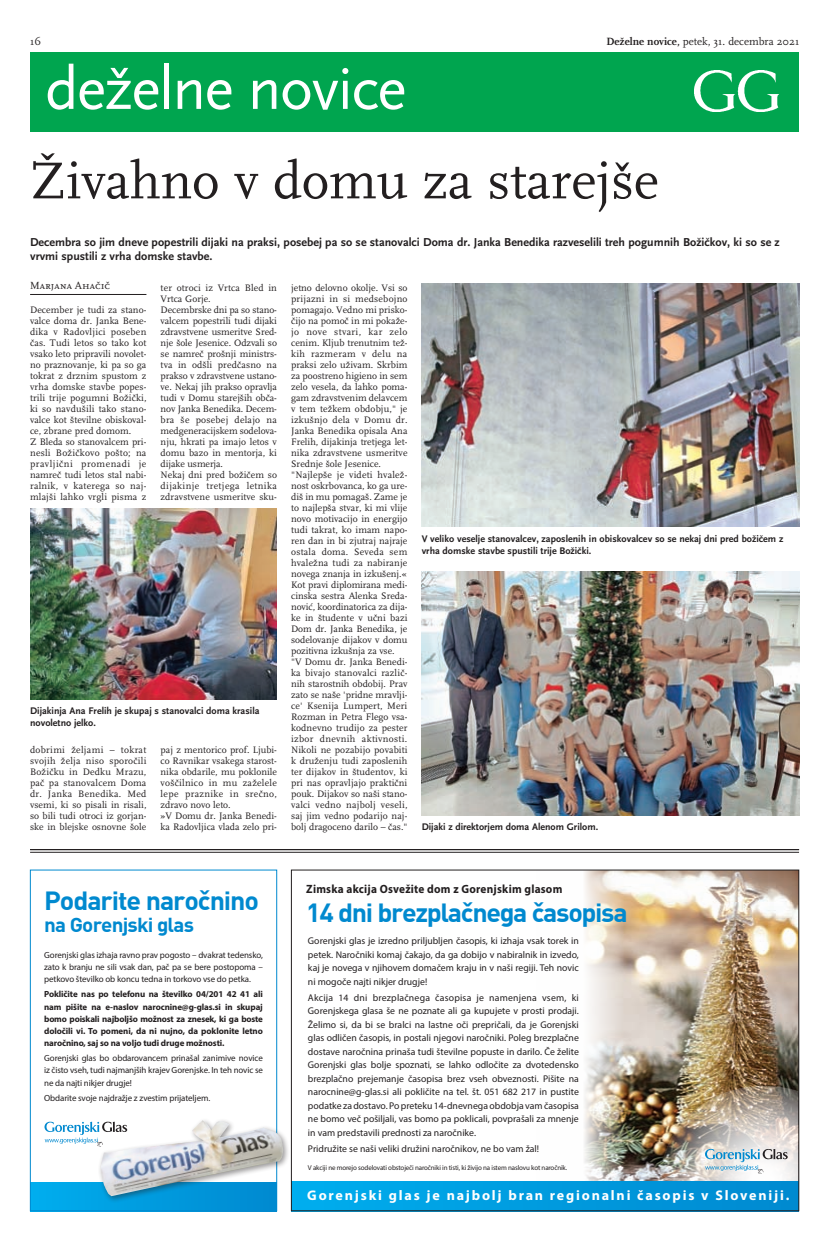
<style>
.page{position:relative;width:832px;height:1252px;background:#fff}
.page>*{position:absolute;margin:0;border:0;box-sizing:border-box;transform-origin:0 0}
.t1{font:62px "GG Scala San DEE";letter-spacing:-.025em;color:#fff}
.t2{font:54px "GG Scala Rom DEE";color:#231f20}
.t3{font:25.7px "DIN Bold";letter-spacing:-.05em;color:#0089cf;scale:1.04 1}
.t4{font:19.8px "DIN Bold";letter-spacing:-.04em;color:#0089cf;scale:1.04 1}
.t5{font:700 14px "Myriad Pro";letter-spacing:.13em;color:#fff}
.t6{font:600 12px/14px "GG Scala San DEE";color:#231f20}
.t7{font:700 12px "Myriad Pro";letter-spacing:.02em;color:#231f20;scale:.94 1}
.t8{font:11px "GG Scala Rom DEE";color:#231f20}
.t9{font:10.8px "GG Scala Rom Cap DEE";color:#231f20}
.t10{font:600 10px/12px "GG Scala San DEE";color:#231f20}
.t11{font:9.8px/11px "GG Scala Rom DEE";color:#231f20}
.t12{font:9.8px/13.4px "Myriad Pro";color:#231f20;text-align:justify}
.t13{font:8.9px/12.2px "Myriad Pro";letter-spacing:-.01em;color:#231f20;text-align:justify}
.t14{font:700 8.9px/12.2px "Myriad Pro";letter-spacing:-.01em;color:#231f20;text-align:justify}
.t15{font:7px "Myriad Pro";letter-spacing:-.02em;color:#231f20}
.s1{font-weight:600}
</style>
<div class="page">
<div style="left:30px;top:52px;width:768px;height:80px;background:#00a54f"></div>
<img style="left:694px;top:70px;width:83px;height:42px">
<div style="left:30px;top:1182px;width:247px;height:29px;background:linear-gradient(to right,#00adee,#0089d0)"></div>
<div style="left:30px;top:869px;width:247px;height:341px;border:1px solid #0089cf"></div>
<div style="left:97px;top:1117px;width:193px;height:86px;background:#231f20;opacity:.46"></div>
<img style="left:101px;top:1119px;width:182px;height:77px">
<svg style="left:44px;top:1121px;width:83px;height:25px"></svg>
<img style="left:584px;top:871px;width:212px;height:310px">
<svg style="left:293px;top:1181px;width:367px;height:27px;background:#00a0e2"></svg>
<img style="left:660px;top:1085px;width:138px;height:125px">
<hr style="left:30px;top:852px;width:768px;height:1px;background:#231f20">
<hr style="left:30px;top:849px;width:768px;height:1px;background:#231f20">
<hr style="left:30px;top:294px;width:116px;height:1px;background:#231f20">
<img style="left:421px;top:283px;width:377px;height:243px">
<img style="left:30px;top:508px;width:247px;height:191px">
<img style="left:421px;top:571px;width:377px;height:244px">
<p class="t8" style="left:30px;top:36px;width:12px">16</p>
<p class="t8" style="left:606px;top:36px;width:194px"><span class="s1">Deželne novice,</span> petek, 31. decembra 2021</p>
<h1 class="t1" style="left:45px;top:55px;width:363px">deželne novice</h1>
<h2 class="t2" style="left:30px;top:153px;width:630px">Živahno v domu za starejše</h2>
<p class="t6" style="left:30px;top:236px;width:750px">Decembra so jim dneve popestrili dijaki na praksi, posebej pa so se stanovalci Doma dr. Janka Benedika razveselili treh pogumnih Božičkov, ki so se z vrvmi spustili z vrha domske stavbe.</p>
<p class="t9" style="left:30px;top:280px;width:81px">Marjana Ahačič</p>
<p class="t11" style="left:30px;top:304px;width:118px">December je tudi za stano&shy;valce doma dr. Janka Bene&shy;dika v Radovljici poseben čas. Tudi letos so tako kot vsako leto pripravili novolet&shy;no praznovanje, ki pa so ga tokrat z drznim spustom z vrha domske stavbe popes&shy;trili trije pogumni Božički, ki so navdušili tako stano&shy;valce kot številne obiskoval&shy;ce, zbrane pred domom.<br>Z Bleda so stanovalcem pri&shy;nesli Božičkovo pošto; na pravljični promenadi je namreč tudi letos stal nabi&shy;ralnik, v katerega so naj&shy;mlajši lahko vrgli pisma z</p>
<p class="t11" style="left:160px;top:282px;width:118px">ter otroci iz Vrtca Bled in<br>Vrtca Gorje.<br>Decembrske dni pa so stano&shy;valcem popestrili tudi dijaki zdravstvene usmeritve Sred&shy;nje šole Jesenice. Odzvali so se namreč prošnji ministrs&shy;tva in odšli predčasno na prakso v zdravstvene ustano&shy;ve. Nekaj jih prakso opravlja tudi v Domu starejših obča&shy;nov Janka Benedika. Decem&shy;bra še posebej delajo na medgeneracijskem sodelova&shy;nju, hkrati pa imajo letos v domu bazo in mentorja, ki dijake usmerja.<br>Nekaj dni pred božičem so dijakinje tretjega letnika zdravstvene usmeritve sku-</p>
<p class="t10" style="left:30px;top:705px;width:231px">Dijakinja Ana Frelih je skupaj s stanovalci doma krasila novoletno jelko.</p>
<p class="t11" style="left:30px;top:744px;width:118px;text-align:justify">dobrimi željami – tokrat svojih želja niso sporočili Božičku in Dedku Mrazu, pač pa stanovalcem Doma dr. Janka Benedika. Med vsemi, ki so pisali in risali, so bili tudi otroci iz gorjan&shy;ske in blejske osnovne šole</p>
<p class="t11" style="left:160px;top:744px;width:118px">paj z mentorico prof. Ljubi&shy;co Ravnikar vsakega starost&shy;nika obdarile, mu poklonile voščilnico in mu zaželele lepe praznike in srečno, zdravo novo leto.<br>»V Domu dr. Janka Benedi&shy;ka Radovljica vlada zelo pri-</p>
<p class="t11" style="left:291px;top:282px;width:118px">jetno delovno okolje. Vsi so prijazni in si medsebojno pomagajo. Vedno mi prisko&shy;čijo na pomoč in mi pokaže&shy;jo nove stvari, kar zelo cenim. Kljub trenutnim tež&shy;kih razmeram v delu na praksi zelo uživam. Skrbim za poostreno higieno in sem zelo vesela, da lahko poma&shy;gam zdravstvenim delavcem v tem težkem obdobju," je izkušnjo dela v Domu dr.<br>Janka Benedika opisala Ana<br>Frelih, dijakinja tretjega let&shy;nika zdravstvene usmeritve<br>Srednje šole Jesenice. "Najlepše je videti hvalež&shy;nost oskrbovanca, ko ga ure&shy;diš in mu pomagaš. Zame je to najlepša stvar, ki mi vlije novo motivacijo in energijo tudi takrat, ko imam napo&shy;ren dan in bi zjutraj najraje ostala doma. Seveda sem hvaležna tudi za nabiranje novega znanja in izkušenj.«<br>Kot pravi diplomirana medi&shy;cinska sestra Alenka Sreda&shy;nović, koordinatorica za dija&shy;ke in študente v učni bazi<br>Dom dr. Janka Benedika, je sodelovanje dijakov v domu pozitivna izkušnja za vse.<br>"V Domu dr. Janka Benedi&shy;ka bivajo stanovalci različ&shy;nih starostnih obdobij. Prav zato se naše 'pridne mravlji&shy;ce' Ksenija Lumpert, Meri<br>Rozman in Petra Flego vsa&shy;kodnevno trudijo za pester izbor dnevnih aktivnosti.<br>Nikoli ne pozabijo povabiti k druženju tudi zaposlenih ter dijakov in študentov, ki pri nas opravljajo praktični pouk. Dijakov so naši stano&shy;valci vedno najbolj veseli, saj jim vedno podarijo naj&shy;bolj dragoceno darilo – čas."</p>
<p class="t10" style="left:421px;top:532px;width:363px">V veliko veselje stanovalcev, zaposlenih in obiskovalcev so se nekaj dni pred božičem z vrha domske stavbe spustili trije Božički.</p>
<p class="t10" style="left:421px;top:821px;width:178px">Dijaki z direktorjem doma Alenom Grilom.</p>
<h3 class="t3" style="left:44px;top:883px;width:208px">Podarite naročnino</h3>
<h3 class="t4" style="left:44px;top:911px;width:145px">na Gorenjski glas</h3>
<p class="t13" style="left:44px;top:948px;width:220px">Gorenjski glas izhaja ravno prav pogosto – dvakrat tedensko, zato k branju ne sili vsak dan, pač pa se bere postopoma – petkovo številko ob koncu tedna in torkovo vse do petka.</p>
<p class="t14" style="left:44px;top:988px;width:220px">Pokličite nas po telefonu na številko 04/201 42 41 ali nam pišite na e-naslov narocnine@g-glas.si in skupaj bomo poiskali najboljšo možnost za znesek, ki ga boste določili vi. To pomeni, da ni nujno, da poklonite letno naročnino, saj so na voljo tudi druge možnosti.</p>
<p class="t13" style="left:44px;top:1051px;width:220px">Gorenjski glas bo obdarovancem prinašal zanimive novice iz čisto vseh, tudi najmanjših krajev Gorenjske. In teh novic se ne da najti nikjer drugje!</p>
<p class="t13" style="left:44px;top:1091px;width:167px">Obdarite svoje najdražje z zvestim prijateljem.</p>
<p class="t7" style="left:306px;top:881px;width:274px">Zimska akcija Osvežite dom z Gorenjskim glasom</p>
<h3 class="t3" style="left:306px;top:895px;width:310px">14 dni brezplačnega časopisa</h3>
<p class="t12" style="left:308px;top:934px;width:272px">Gorenjski glas je izredno priljubljen časopis, ki izhaja vsak torek in petek. Naročniki komaj čakajo, da ga dobijo v nabiralnik in izvedo, kaj je novega v njihovem domačem kraju in v naši regiji. Teh novic ni mogoče najti nikjer drugje!</p>
<p class="t12" style="left:308px;top:990px;width:272px">Akcija 14 dni brezplačnega časopisa je namenjena vsem, ki Gorenjskega glasa še ne poznate ali ga kupujete v prosti prodaji.<br>Želimo si, da bi se bralci na lastne oči prepričali, da je Gorenjski glas odličen časopis, in postali njegovi naročniki. Poleg brezplačne dostave naročnina prinaša tudi številne popuste in darilo. Če želite Gorenjski glas bolje spoznati, se lahko odločite za dvotedensko brezplačno prejemanje časopisa brez vseh obveznosti. Pišite na narocnine@g-glas.si ali pokličite na tel. št. 051 682 217 in pustite podatke za dostavo. Po preteku 14-dnevnega obdobja vam časopisa ne bomo več pošiljali, vas bomo pa poklicali, povprašali za mnenje in vam predstavili prednosti za naročnike.</p>
<p class="t12" style="left:308px;top:1141px;width:233px">Pridružite se naši veliki družini naročnikov, ne bo vam žal!</p>
<p class="t15" style="left:308px;top:1163px;width:261px">V akciji ne morejo sodelovati obstoječi naročniki in tisti, ki živijo na istem naslovu kot naročnik.</p>
<h3 class="t5" style="left:307px;top:1186px;width:483px">Gorenjski glas je najbolj bran regionalni časopis v Sloveniji.</h3>
</div>
